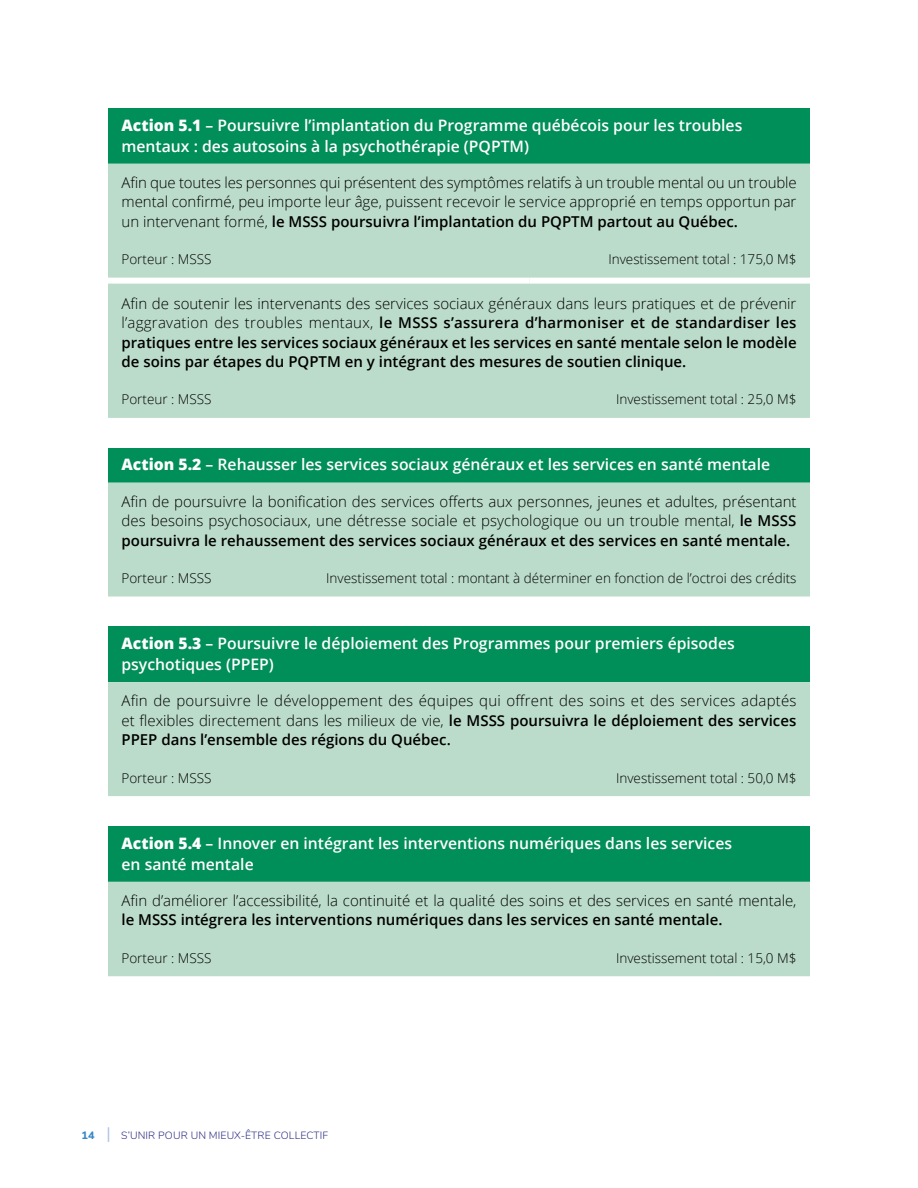
<style>
.page{position:relative;width:918px;height:1188px;background:#fff}
.page>*{position:absolute;margin:0;border:0;box-sizing:border-box;transform-origin:0 0}
.TH_-_Blanc{font:600 15.75px/21px "Open Sans";color:#fff}
.TD{font:300 15px/19.5px "Open Sans";color:#000;text-align:justify}
.TD-2{font:600 15px/19.5px "Open Sans";color:#000;text-align:justify}
.TD_-_Aligné_à_droite{font:300 13.5px "Open Sans";color:#000}
.TD-3{font:300 13.5px "Open Sans";color:#000}
.t1{font:300 10.5px "Nunito";letter-spacing:.01em;color:#2d2e83}
.s1{font-weight:800}
.s2{font-weight:600}
.s3{font-weight:300}
.s4{font-weight:800;font-size:10.8px;color:#3788c9}
.s5{font-weight:400;font-size:16.5px;color:#a9c1e6}
</style>
<div class="page">
<div style="left:108px;top:108px;width:702px;height:56px;background:#008e59"></div>
<div style="left:108px;top:164px;width:702px;height:254px;background:#bcdccb"></div>
<div style="left:108px;top:278px;width:421px;height:6px;background:#fff"></div>
<div style="left:529px;top:278px;width:281px;height:6px;background:#fff"></div>
<div style="left:108px;top:448px;width:702px;height:34px;background:#008e59"></div>
<div style="left:108px;top:482px;width:702px;height:115px;background:#bcdccb"></div>
<div style="left:108px;top:627px;width:702px;height:55px;background:#008e59"></div>
<div style="left:108px;top:682px;width:702px;height:114px;background:#bcdccb"></div>
<div style="left:108px;top:826px;width:702px;height:56px;background:#008e59"></div>
<div style="left:108px;top:882px;width:702px;height:94px;background:#bcdccb"></div>
<p class="TH_-_Blanc" style="left:122px;top:114px;width:622px"><span class="s1">Action 5.1</span> – Poursuivre l’implantation du Programme québécois pour les troubles mentaux : des autosoins à la psychothérapie (PQPTM)</p>
<p class="TD" style="left:122px;top:172px;width:677px">Afin que toutes les personnes qui présentent des symptômes relatifs à un trouble mental ou un trouble mental confirmé, peu importe leur âge, puissent recevoir le service approprié en temps opportun par un intervenant formé, <span class="s2">le MSSS poursuivra l’implantation du PQPTM partout au Québec.</span></p>
<p class="TD-3" style="left:122px;top:250px;width:92px">Porteur : MSSS</p>
<p class="TD_-_Aligné_à_droite" style="left:608px;top:250px;width:190px">Investissement total : 175,0 M$</p>
<p class="TD-2" style="left:122px;top:293px;width:677px"><span class="s3">Afin de soutenir les intervenants des services sociaux généraux dans leurs pratiques et de prévenir l’aggravation des troubles mentaux,</span> le MSSS s’assurera d’harmoniser et de standardiser les pratiques entre les services sociaux généraux et les services en santé mentale selon le modèle de soins par étapes du PQPTM en y intégrant des mesures de soutien clinique.</p>
<p class="TD-3" style="left:122px;top:390px;width:92px">Porteur : MSSS</p>
<p class="TD_-_Aligné_à_droite" style="left:616px;top:390px;width:182px">Investissement total : 25,0 M$</p>
<p class="TH_-_Blanc" style="left:122px;top:454px;width:650px"><span class="s1">Action 5.2</span> – Rehausser les services sociaux généraux et les services en santé mentale</p>
<p class="TD" style="left:122px;top:491px;width:677px">Afin de poursuivre la bonification des services offerts aux personnes, jeunes et adultes, présentant des besoins psychosociaux, une détresse sociale et psychologique ou un trouble mental, <span class="s2">le MSSS poursuivra le rehaussement des services sociaux généraux et des services en santé mentale.</span></p>
<p class="TD-3" style="left:122px;top:569px;width:92px">Porteur : MSSS</p>
<p class="TD_-_Aligné_à_droite" style="left:326px;top:569px;width:472px">Investissement total : montant à déterminer en fonction de l’octroi des crédits</p>
<p class="TH_-_Blanc" style="left:122px;top:633px;width:615px"><span class="s1">Action 5.3</span> – Poursuivre le déploiement des Programmes pour premiers épisodes psychotiques (PPEP)</p>
<p class="TD" style="left:122px;top:691px;width:677px">Afin de poursuivre le développement des équipes qui offrent des soins et des services adaptés et flexibles directement dans les milieux de vie, <span class="s2">le MSSS poursuivra le déploiement des services PPEP dans l’ensemble des régions du Québec.</span></p>
<p class="TD-3" style="left:122px;top:768px;width:92px">Porteur : MSSS</p>
<p class="TD_-_Aligné_à_droite" style="left:616px;top:768px;width:182px">Investissement total : 50,0 M$</p>
<p class="TH_-_Blanc" style="left:122px;top:832px;width:612px"><span class="s1">Action 5.4</span> – Innover en intégrant les interventions numériques dans les services en santé mentale</p>
<p class="TD" style="left:122px;top:890px;width:677px">Afin d’améliorer l’accessibilité, la continuité et la qualité des soins et des services en santé mentale, <span class="s2">le MSSS intégrera les interventions numériques dans les services en santé mentale.</span></p>
<p class="TD-3" style="left:122px;top:949px;width:92px">Porteur : MSSS</p>
<p class="TD_-_Aligné_à_droite" style="left:616px;top:949px;width:182px">Investissement total : 15,0 M$</p>
<p class="t1" style="left:82px;top:1128px;width:248px"><span class="s4">14</span> <span class="s5">|</span> S’UNIR POUR UN MIEUX-ÊTRE COLLECTIF</p>
</div>
